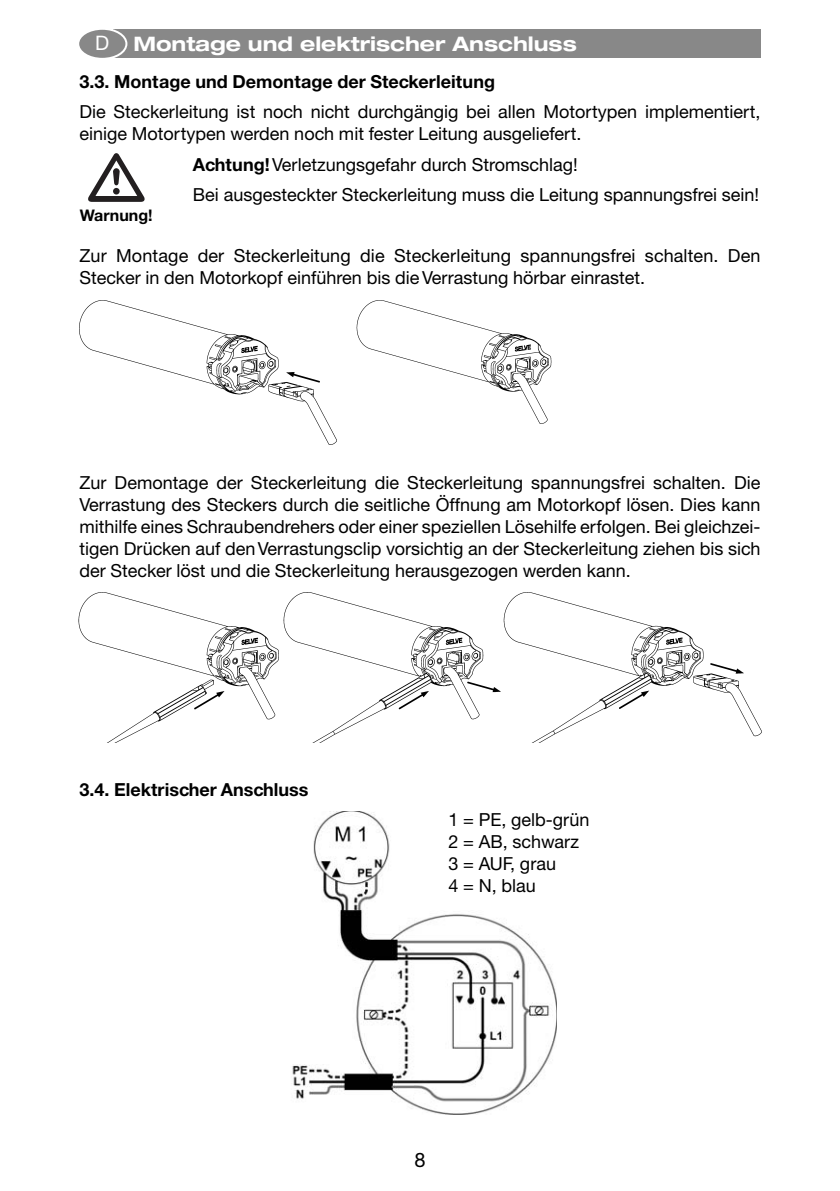
<style>
.page{position:relative;width:840px;height:1191px;background:#fff}
.page>*{position:absolute;margin:0;border:0;box-sizing:border-box;transform-origin:0 0}
.t1{font:700 expanded 20px "Helvetica Neue";color:#fff}
.t2{font:20px "Helvetica Neue CE";color:#000}
.t3{font:18px/22px "Helvetica Neue CE";color:#000}
.t4{font:700 18px "Helvetica Neue CE";color:#000}
.t5{font:700 16px "Helvetica Neue CE";color:#000}
.s1{font-family:"Helvetica Neue CE";font-weight:400;font-stretch:normal}
.s2{font-weight:700}
</style>
<div class="page">
<div style="left:113px;top:30px;width:647px;height:28px;background:#888"></div>
<div style="left:78px;top:29px;width:48px;height:30px;background:#888;border-radius:50%"></div>
<div style="left:77px;top:28px;width:50px;height:32px;border:2px solid #fff;border-radius:50%"></div>
<img style="left:292px;top:811px;width:264px;height:303px">
<img style="left:356px;top:300px;width:196px;height:124px">
<img style="left:78px;top:592px;width:682px;height:151px">
<img style="left:79px;top:300px;width:257px;height:144px">
<svg style="left:88px;top:153px;width:56px;height:49px"></svg>
<p class="t1" style="left:95px;top:37px;width:483px"><span class="s1">D</span> Montage und elektrischer Anschluss</p>
<p class="t4" style="left:79px;top:75px;width:417px">3.3. Montage und Demontage der Steckerleitung</p>
<p class="t3" style="left:79px;top:103px;width:682px">Die Steckerleitung ist noch nicht durchgängig bei allen Motortypen implementiert, einige Motortypen werden noch mit fester Leitung ausgeliefert.</p>
<p class="t3" style="left:193px;top:151px;width:567px;line-height:30.6px"><span class="s2">Achtung!</span> Verletzungsgefahr durch Stromschlag!<br>Bei ausgesteckter Steckerleitung muss die Leitung spannungsfrei sein!</p>
<p class="t5" style="left:80px;top:210px;width:74px">Warnung!</p>
<p class="t3" style="left:79px;top:247px;width:682px">Zur Montage der Steckerleitung die Steckerleitung spannungsfrei schalten. Den<br>Stecker in den Motorkopf einführen bis die Verrastung hörbar einrastet.</p>
<p class="t3" style="left:79px;top:474px;width:682px;text-align:justify">Zur Demontage der Steckerleitung die Steckerleitung spannungsfrei schalten. Die Verrastung des Steckers durch die seitliche Öffnung am Motorkopf lösen. Dies kann mithilfe eines Schraubendrehers oder einer speziellen Lösehilfe erfolgen. Bei gleichzei&shy;tigen Drücken auf den Verrastungsclip vorsichtig an der Steckerleitung ziehen bis sich der Stecker löst und die Steckerleitung herausgezogen werden kann.</p>
<p class="t4" style="left:79px;top:783px;width:230px">3.4. Elektrischer Anschluss</p>
<p class="t3" style="left:448px;top:811px;width:143px">1 = PE, gelb-grün<br>2 = AB, schwarz<br>3 = AUF, grau<br>4 = N, blau</p>
<p class="t2" style="left:414px;top:1152px;width:13px">8</p>
</div>
